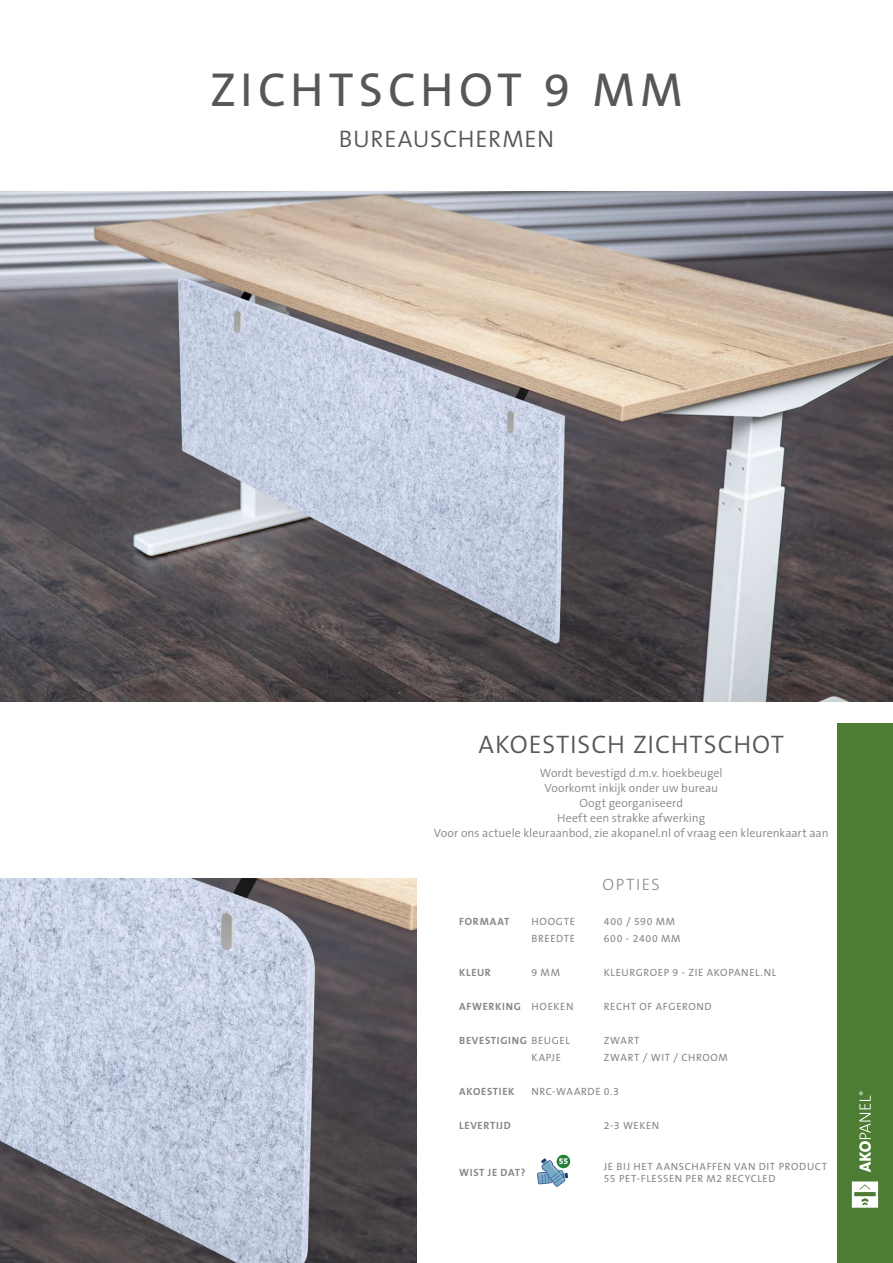
<style>
.page{position:relative;width:893px;height:1263px;background:#fff}
.page>*{position:absolute;margin:0;border:0;box-sizing:border-box;transform-origin:0 0}
.t1{font:48px "The Sans B5 Plain";letter-spacing:.105em;color:#575756}
.t2{font:300 25.5px "The Sans B4";letter-spacing:.035em;color:#575756}
.t3{font:300 24px "The Sans B4";letter-spacing:.03em;color:#575756}
.t4{font:300 16.5px "The Sans B3";letter-spacing:.095em;color:#878787}
.t5{font:300 12px/15px "The Sans B4";color:#878787;text-align:center}
.t6{font:10.5px/12.6px "The Sans B5 Plain";letter-spacing:.06em;color:#878787}
.t7{font:700 10.5px "The Sans B7";letter-spacing:.065em;color:#878787}
.t8{font:800 8.7px "The Sans B8";color:#fff}
.s1{font-family:"The Sans B5 Plain";font-weight:400}
</style>
<div class="page">
<div style="left:838px;top:723px;width:55px;height:540px;background:#4c7d33"></div>
<svg style="left:852px;top:1181px;width:26px;height:27px"></svg>
<svg style="left:859px;top:1091px;width:12px;height:81px"></svg>
<svg style="left:537px;top:1158px;width:31px;height:29px"></svg>
<div style="left:557px;top:1155px;width:13px;height:13px;background:#237f35;border-radius:50%"></div>
<img style="left:0;top:878px;width:417px;height:385px">
<img style="left:0;top:191px;width:893px;height:511px">
<h1 class="t1" style="left:210px;top:65px;width:474px">ZICHTSCHOT 9 MM</h1>
<h3 class="t3" style="left:339px;top:126px;width:217px">BUREAUSCHERMEN</h3>
<h2 class="t2" style="left:479px;top:732px;width:307px">AKOESTISCH ZICHTSCHOT</h2>
<p class="t5" style="left:434px;top:766px;width:396px">Wordt bevestigd d.m.v. hoekbeugel<br>Voorkomt inkijk onder uw bureau<br>Oogt georganiseerd<br>Heeft een strakke afwerking<br>Voor ons actuele kleuraanbod, zie akopanel.nl of vraag een kleurenkaart aan</p>
<h3 class="t4" style="left:603px;top:876px;width:59px">OPTIES</h3>
<p class="t7" style="left:459px;top:916px;width:52px">FORMAAT</p>
<p class="t6" style="left:531px;top:916px;width:45px">HOOGTE</p>
<p class="t6" style="left:604px;top:916px;width:73px">400 / 590 MM</p>
<p class="t6" style="left:531px;top:933px;width:45px">BREEDTE</p>
<p class="t6" style="left:604px;top:933px;width:78px">600 - 2400 MM</p>
<p class="t7" style="left:459px;top:967px;width:33px">KLEUR</p>
<p class="t6" style="left:531px;top:967px;width:30px">9 MM</p>
<p class="t6" style="left:604px;top:967px;width:174px">KLEURGROEP 9 - ZIE AKOPANEL.NL</p>
<p class="t7" style="left:459px;top:1001px;width:116px">AFWERKING <span class="s1">HOEKEN</span></p>
<p class="t6" style="left:604px;top:1001px;width:109px">RECHT OF AFGEROND</p>
<p class="t7" style="left:459px;top:1035px;width:112px">BEVESTIGING <span class="s1">BEUGEL</span></p>
<p class="t6" style="left:604px;top:1035px;width:37px">ZWART</p>
<p class="t6" style="left:531px;top:1052px;width:31px">KAPJE</p>
<p class="t6" style="left:604px;top:1052px;width:126px">ZWART / WIT / CHROOM</p>
<p class="t7" style="left:459px;top:1086px;width:57px">AKOESTIEK</p>
<p class="t6" style="left:531px;top:1086px;width:89px">NRC-WAARDE 0.3</p>
<p class="t7" style="left:459px;top:1120px;width:53px">LEVERTIJD</p>
<p class="t6" style="left:604px;top:1120px;width:57px">2-3 WEKEN</p>
<p class="t7" style="left:459px;top:1167px;width:68px">WIST JE DAT?</p>
<p class="t8" style="left:559px;top:1156px;width:11px">55</p>
<p class="t6" style="left:604px;top:1160px;width:225px">JE BIJ HET AANSCHAFFEN VAN DIT PRODUCT<br>55 PET-FLESSEN PER M2 RECYCLED</p>
</div>
